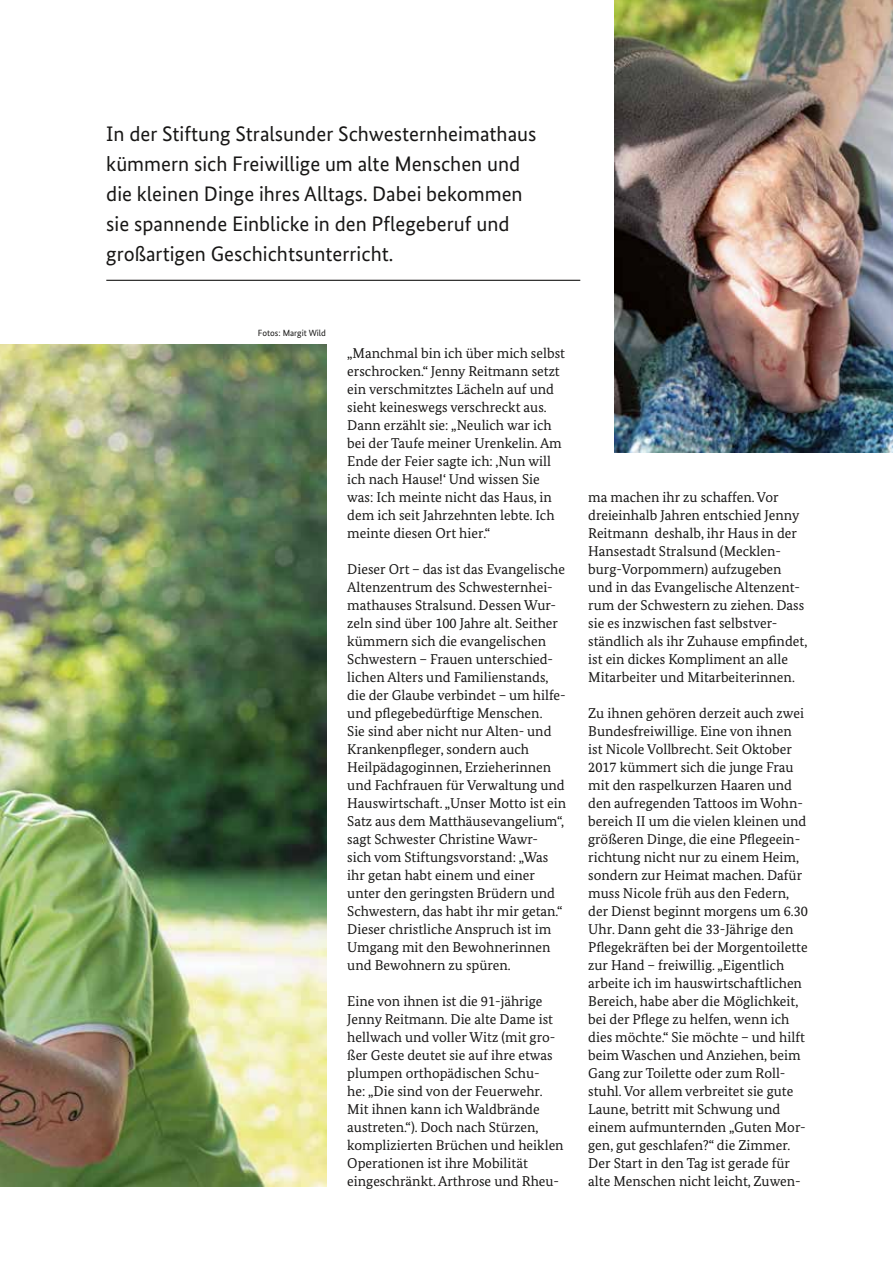
<style>
.page{position:relative;width:893px;height:1263px;background:#fff}
.page>*{position:absolute;margin:0;border:0;box-sizing:border-box;transform-origin:0 0}
.t1{font:21px/30px "Bundes Sans";color:#181716}
.t2{font:14.25px/18px "Bundes Serif";color:#181716}
.t3{font:9px "Bundes Sans";color:#181716}
</style>
<div class="page">
<hr style="left:106px;top:280px;width:474px;height:1px;background:#181716">
<img style="left:0;top:344px;width:326px;height:842px">
<img style="left:614px;top:0;width:279px;height:452px">
<h1 class="t1" style="left:106px;top:118px;width:432px">In der Stiftung Stralsunder Schwesternheimathaus kümmern sich Freiwillige um alte Menschen und die kleinen Dinge ihres Alltags. Dabei bekommen sie spannende Einblicke in den Pflegeberuf und großartigen Geschichtsunterricht.</h1>
<p class="t3" style="left:258px;top:327px;width:70px">Fotos: Margit Wild</p>
<p class="t2" style="left:347px;top:344px;width:219px">„Manchmal bin ich über mich selbst erschrocken.“ Jenny Reitmann setzt ein verschmitztes Lächeln auf und sieht keineswegs verschreckt aus.<br>Dann erzählt sie: „Neulich war ich bei der Taufe meiner Urenkelin. Am Ende der Feier sagte ich: ‚Nun will ich nach Hause!‘ Und wissen Sie was: Ich meinte nicht das Haus, in dem ich seit Jahrzehnten lebte. Ich meinte diesen Ort hier.“</p>
<p class="t2" style="left:347px;top:560px;width:220px">Dieser Ort – das ist das Evangelische Altenzentrum des Schwesternhei&shy;mathauses Stralsund. Dessen Wur&shy;zeln sind über 100 Jahre alt. Seither kümmern sich die evangelischen Schwestern – Frauen unterschied&shy;lichen Alters und Familienstands, die der Glaube verbindet – um hilfe&shy;und pflegebedürftige Menschen.<br>Sie sind aber nicht nur Alten- und Krankenpfleger, sondern auch Heilpädagoginnen, Erzieherinnen und Fachfrauen für Verwaltung und Hauswirtschaft. „Unser Motto ist ein Satz aus dem Matthäusevangelium“, sagt Schwester Christine Wawr-<br>sich vom Stiftungsvorstand: „Was ihr getan habt einem und einer unter den geringsten Brüdern und Schwestern, das habt ihr mir getan.“ Dieser christliche Anspruch ist im Umgang mit den Bewohnerinnen und Bewohnern zu spüren.</p>
<p class="t2" style="left:347px;top:992px;width:218px">Eine von ihnen ist die 91-jährige Jenny Reitmann. Die alte Dame ist hellwach und voller Witz (mit gro&shy;ßer Geste deutet sie auf ihre etwas plumpen orthopädischen Schu-<br>he: „Die sind von der Feuerwehr.<br>Mit ihnen kann ich Waldbrände austreten.“). Doch nach Stürzen, komplizierten Brüchen und heiklen Operationen ist ihre Mobilität eingeschränkt. Arthrose und Rheu-</p>
<p class="t2" style="left:588px;top:488px;width:221px">ma machen ihr zu schaffen. Vor dreieinhalb Jahren entschied Jenny Reitmann deshalb, ihr Haus in der Hansestadt Stralsund (Mecklen&shy;burg-Vorpommern) aufzugeben und in das Evangelische Altenzent&shy;rum der Schwestern zu ziehen. Dass sie es inzwischen fast selbstver&shy;ständlich als ihr Zuhause empfindet, ist ein dickes Kompliment an alle Mitarbeiter und Mitarbeiterinnen.</p>
<p class="t2" style="left:588px;top:704px;width:221px">Zu ihnen gehören derzeit auch zwei Bundesfreiwillige. Eine von ihnen ist Nicole Vollbrecht. Seit Oktober 2017 kümmert sich die junge Frau mit den raspelkurzen Haaren und den aufregenden Tattoos im Wohn&shy;bereich II um die vielen kleinen und größeren Dinge, die eine Pflegeein&shy;richtung nicht nur zu einem Heim, sondern zur Heimat machen. Dafür muss Nicole früh aus den Federn, der Dienst beginnt morgens um 6.30<br>Uhr. Dann geht die 33-Jährige den Pflegekräften bei der Morgentoilette zur Hand – freiwillig. „Eigentlich arbeite ich im hauswirtschaftlichen Bereich, habe aber die Möglichkeit, bei der Pflege zu helfen, wenn ich dies möchte.“ Sie möchte – und hilft beim Waschen und Anziehen, beim Gang zur Toilette oder zum Roll&shy;stuhl. Vor allem verbreitet sie gute Laune, betritt mit Schwung und einem aufmunternden „Guten Mor&shy;gen, gut geschlafen?“ die Zimmer.<br>Der Start in den Tag ist gerade für alte Menschen nicht leicht, Zuwen-</p>
</div>
